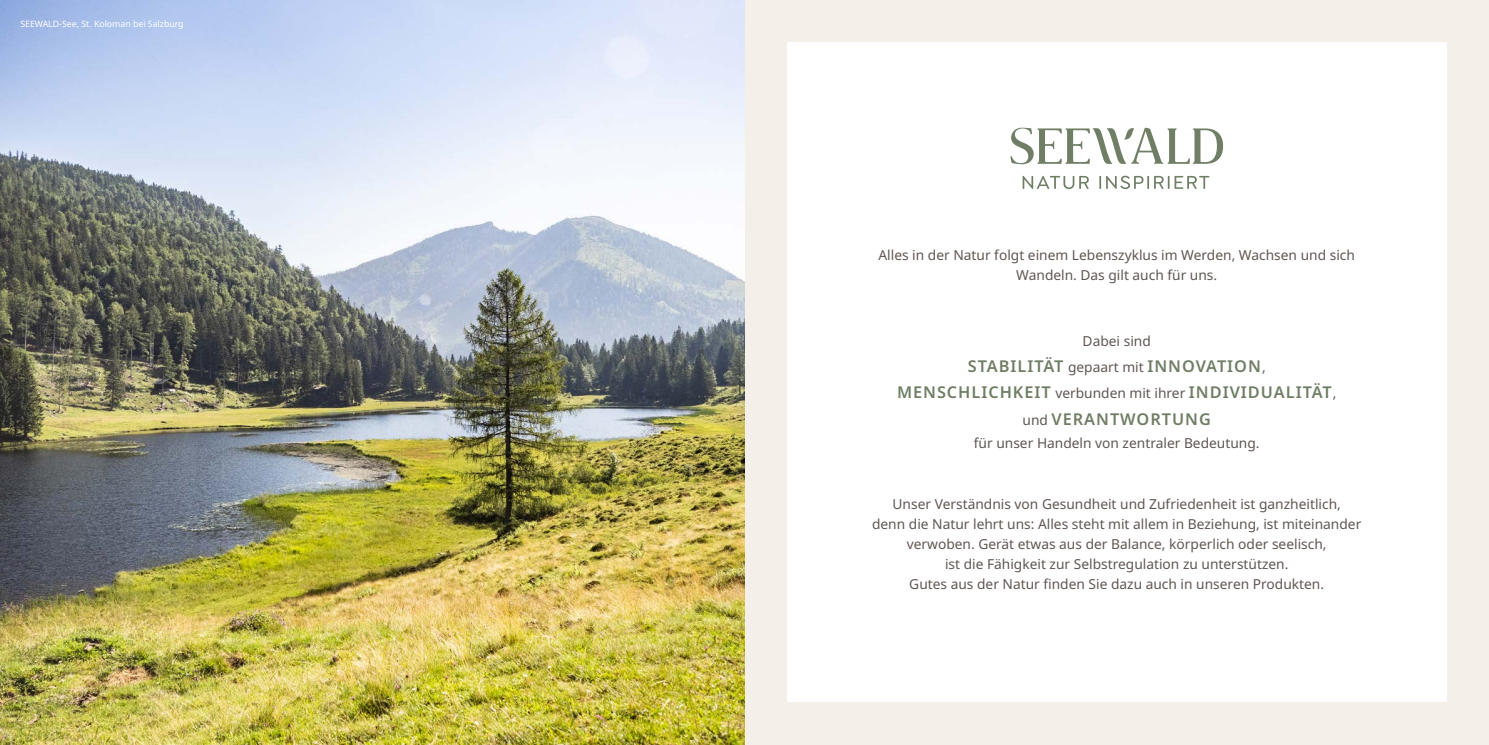
<style>
.page{position:relative;width:1489px;height:745px;background:#fff}
.page>*{position:absolute;margin:0;border:0;box-sizing:border-box;transform-origin:0 0}
.t1{font:600 16.25px/26.2px "Noto Sans";letter-spacing:.06em;color:#6f7e65;text-align:center}
.t2{font:13.75px/20px "Noto Sans";color:#5f5653;text-align:center}
.t3{font:8.75px "Noto Sans";color:#fff}
.s1{font-weight:400;font-size:13.75px;color:#5f5653}
</style>
<div class="page">
<div style="left:744px;top:0;width:744px;height:744px;background:#f4efe9"></div>
<div style="left:787px;top:43px;width:659px;height:659px;background:#fff"></div>
<svg style="left:1022px;top:176px;width:66px;height:13px"></svg>
<svg style="left:1099px;top:175px;width:110px;height:14px"></svg>
<svg style="left:1010px;top:127px;width:212px;height:37px"></svg>
<img style="left:0;top:0;width:744px;height:744px">
<p class="t3" style="left:20px;top:18px;width:165px">SEEWALD-See, St. Koloman bei Salzburg</p>
<p class="t2" style="left:878px;top:245px;width:478px">Alles in der Natur folgt einem Lebenszyklus im Werden, Wachsen und sich<br>Wandeln. Das gilt auch für uns.</p>
<p class="t2" style="left:1082px;top:331px;width:70px">Dabei sind</p>
<p class="t1" style="left:897px;top:353px;width:441px">STABILITÄT <span class="s1">gepaart mit</span> INNOVATION<span class="s1">,<br></span>MENSCHLICHKEIT <span class="s1">verbunden mit ihrer</span> INDIVIDUALITÄT<span class="s1">, und</span> VERANTWORTUNG</p>
<p class="t2" style="left:973px;top:433px;width:287px">für unser Handeln von zentraler Bedeutung.</p>
<p class="t2" style="left:872px;top:493px;width:491px">Unser Verständnis von Gesundheit und Zufriedenheit ist ganzheitlich,<br>denn die Natur lehrt uns: Alles steht mit allem in Beziehung, ist miteinander verwoben. Gerät etwas aus der Balance, körperlich oder seelisch,<br>ist die Fähigkeit zur Selbstregulation zu unterstützen.<br>Gutes aus der Natur finden Sie dazu auch in unseren Produkten.</p>
</div>
